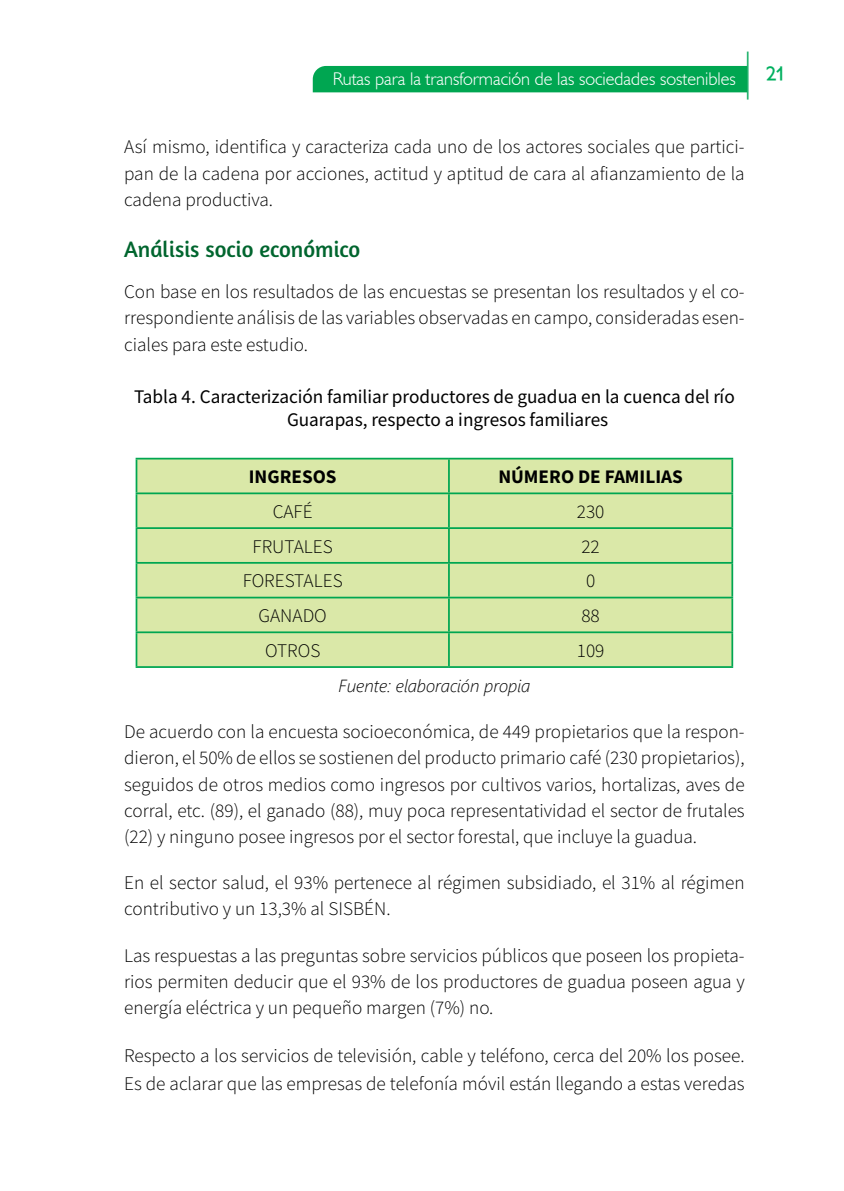
<style>
.page{position:relative;width:844px;height:1191px;background:#fff}
.page>*{position:absolute;margin:0;border:0;box-sizing:border-box;transform-origin:0 0}
.T2{font:22.75px "Amaranth";color:#00652e}
.TXT{font:19.25px/26.2px "Source Sans Variable";letter-spacing:.005em;color:#000;text-align:justify}
.Tabla{font:19.25px/22.8px "Source Sans Variable";letter-spacing:.02em;color:#000}
.TXT-2{font:19.25px "Source Sans Variable";letter-spacing:.055em;color:#000}
.TXT-3{font:19.25px "Source Sans Variable";letter-spacing:.04em;color:#000}
.t1{font:700 19.25px "Petita";color:#00b05f}
.t2{font:300 18.38px "Humanist 521 BT";color:#fff}
.FUENTE{font:italic 300 17.5px "Segoe UI";color:#000}
</style>
<div class="page">
<hr style="left:746px;top:52px;width:2px;height:48px;background:#2bb673">
<div style="left:313px;top:66px;width:434px;height:26px;background:#00a651"></div>
<div style="left:137px;top:459px;width:594px;height:207px;background:#dae8a8"></div>
<hr style="left:136px;top:458px;width:313px;height:1px;background:#00a651">
<hr style="left:136px;top:459px;width:1px;height:33px;background:#00a651">
<hr style="left:449px;top:458px;width:284px;height:1px;background:#00a651">
<hr style="left:448px;top:459px;width:1px;height:33px;background:#00a651">
<hr style="left:731px;top:459px;width:2px;height:33px;background:#00a651">
<hr style="left:136px;top:492px;width:313px;height:2px;background:#00a651">
<hr style="left:136px;top:494px;width:1px;height:33px;background:#00a651">
<hr style="left:449px;top:492px;width:284px;height:2px;background:#00a651">
<hr style="left:448px;top:494px;width:1px;height:33px;background:#00a651">
<hr style="left:731px;top:494px;width:2px;height:33px;background:#00a651">
<hr style="left:136px;top:527px;width:313px;height:2px;background:#00a651">
<hr style="left:136px;top:529px;width:1px;height:33px;background:#00a651">
<hr style="left:449px;top:527px;width:284px;height:2px;background:#00a651">
<hr style="left:448px;top:529px;width:1px;height:33px;background:#00a651">
<hr style="left:731px;top:529px;width:2px;height:33px;background:#00a651">
<hr style="left:136px;top:562px;width:313px;height:2px;background:#00a651">
<hr style="left:136px;top:564px;width:1px;height:32px;background:#00a651">
<hr style="left:449px;top:562px;width:284px;height:2px;background:#00a651">
<hr style="left:448px;top:564px;width:1px;height:32px;background:#00a651">
<hr style="left:731px;top:564px;width:2px;height:32px;background:#00a651">
<hr style="left:136px;top:596px;width:313px;height:2px;background:#00a651">
<hr style="left:136px;top:598px;width:1px;height:33px;background:#00a651">
<hr style="left:449px;top:596px;width:284px;height:2px;background:#00a651">
<hr style="left:448px;top:598px;width:1px;height:33px;background:#00a651">
<hr style="left:731px;top:598px;width:2px;height:33px;background:#00a651">
<hr style="left:136px;top:631px;width:313px;height:2px;background:#00a651">
<hr style="left:136px;top:633px;width:1px;height:33px;background:#00a651">
<hr style="left:136px;top:666px;width:313px;height:2px;background:#00a651">
<hr style="left:449px;top:631px;width:284px;height:2px;background:#00a651">
<hr style="left:448px;top:633px;width:1px;height:33px;background:#00a651">
<hr style="left:731px;top:633px;width:2px;height:33px;background:#00a651">
<hr style="left:449px;top:666px;width:284px;height:2px;background:#00a651">
<p class="t2" style="left:333px;top:67px;width:404px">Rutas para la transformación de las sociedades sostenibles</p>
<p class="t1" style="left:765px;top:62px;width:18px">21</p>
<p class="TXT" style="left:124px;top:134px;width:622px">Así mismo, identifica y caracteriza cada uno de los actores sociales que partici&shy;pan de la cadena por acciones, actitud y aptitud de cara al afianzamiento de la cadena productiva.</p>
<p class="T2" style="left:124px;top:236px;width:238px">Análisis socio económico</p>
<p class="TXT" style="left:124px;top:279px;width:622px">Con base en los resultados de las encuestas se presentan los resultados y el co&shy;rrespondiente análisis de las variables observadas en campo, consideradas esen&shy;ciales para este estudio.</p>
<p class="Tabla" style="left:287px;top:385px;width:449px;text-indent:-153px">Tabla 4. Caracterización familiar productores de guadua en la cuenca del río<br>Guarapas, respecto a ingresos familiares</p>
<p class="TXT-3" style="left:249px;top:465px;width:89px">INGRESOS</p>
<p class="TXT-2" style="left:498px;top:465px;width:185px">NÚMERO DE FAMILIAS</p>
<p class="TXT" style="left:272px;top:498px;width:41px">CAFÉ</p>
<p class="TXT" style="left:576px;top:498px;width:29px">230</p>
<p class="TXT" style="left:252px;top:533px;width:82px">FRUTALES</p>
<p class="TXT" style="left:581px;top:533px;width:20px">22</p>
<p class="TXT" style="left:243px;top:568px;width:101px">FORESTALES</p>
<p class="TXT" style="left:586px;top:568px;width:11px">0</p>
<p class="TXT" style="left:258px;top:603px;width:70px">GANADO</p>
<p class="TXT" style="left:581px;top:603px;width:20px">88</p>
<p class="TXT" style="left:265px;top:637px;width:57px">OTROS</p>
<p class="TXT" style="left:576px;top:637px;width:29px">109</p>
<p class="FUENTE" style="left:338px;top:669px;width:193px">Fuente: elaboración propia</p>
<p class="TXT" style="left:124px;top:718px;width:622px">De acuerdo con la encuesta socioeconómica, de 449 propietarios que la respon&shy;dieron, el 50% de ellos se sostienen del producto primario café (230 propietarios), seguidos de otros medios como ingresos por cultivos varios, hortalizas, aves de corral, etc. (89), el ganado (88), muy poca representatividad el sector de frutales (22) y ninguno posee ingresos por el sector forestal, que incluye la guadua.</p>
<p class="TXT" style="left:124px;top:869px;width:622px">En el sector salud, el 93% pertenece al régimen subsidiado, el 31% al régimen contributivo y un 13,3% al SISBÉN.</p>
<p class="TXT" style="left:124px;top:942px;width:622px">Las respuestas a las preguntas sobre servicios públicos que poseen los propieta&shy;rios permiten deducir que el 93% de los productores de guadua poseen agua y energía eléctrica y un pequeño margen (7%) no.</p>
<p class="TXT" style="left:124px;top:1041px;width:622px;line-height:28px">Respecto a los servicios de televisión, cable y teléfono, cerca del 20% los posee.<br>Es de aclarar que las empresas de telefonía móvil están llegando a estas veredas</p>
</div>
